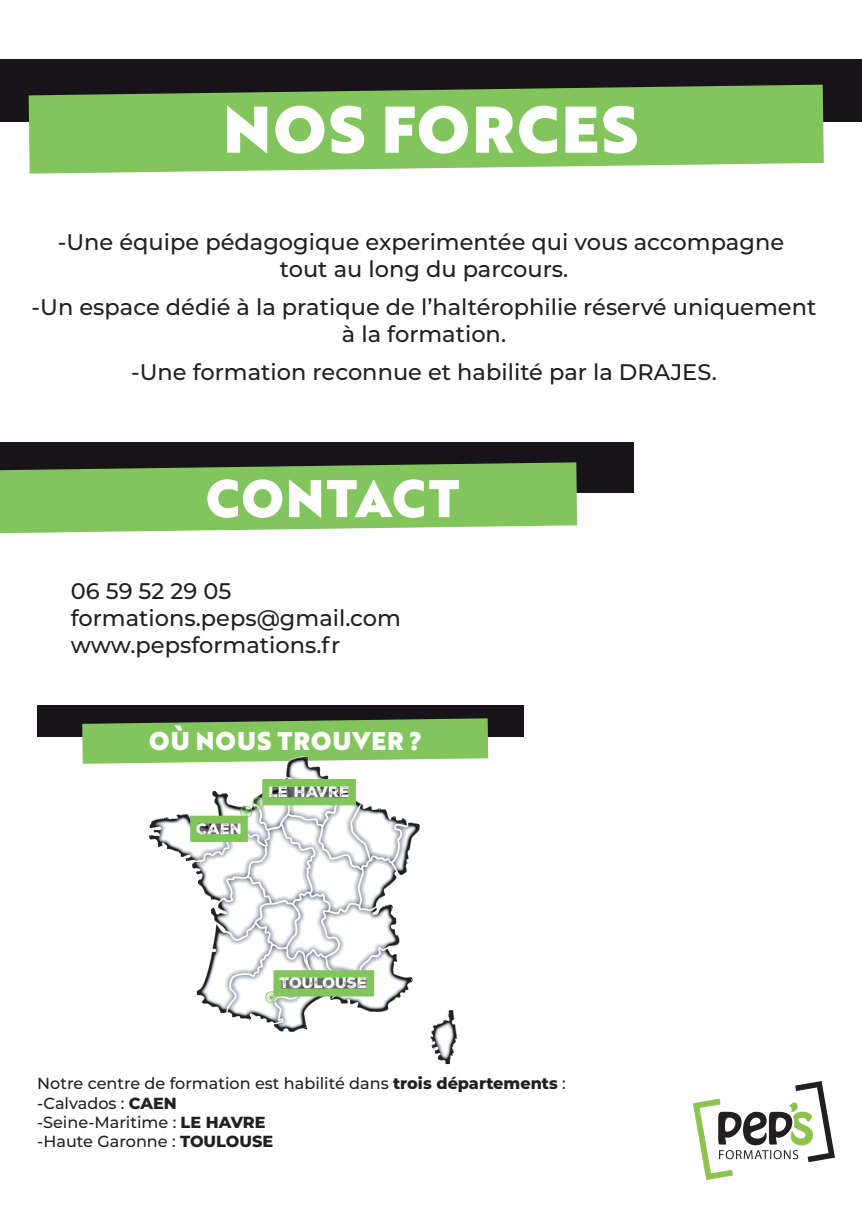
<style>
.page{position:relative;width:862px;height:1214px;background:#fff}
.page>*{position:absolute;margin:0;border:0;box-sizing:border-box;transform-origin:0 0}
.t1{font:63.8px "Brother 1816 Black";letter-spacing:.04em;color:#fff}
.t2{font:51.4px "Brother 1816 Black";letter-spacing:.04em;color:#fff}
.t3{font:25px "Brother 1816 Black";letter-spacing:.04em;color:#fff}
.t4{font:500 22.6px/27px "Montserrat";color:#231f20;text-align:center}
.t5{font:500 16px/19.2px "Montserrat";color:#231f20}
.t6{font:14.6px "Nexa Rust Sans Black 2";color:#fff}
.s1{font-weight:800}
</style>
<div class="page">
<div style="left:0;top:60px;width:862px;height:62px;background:#161319"></div>
<svg style="left:29px;top:85px;width:795px;height:89px;background:#83be63"></svg>
<img style="left:694px;top:1081px;width:140px;height:98px">
<div style="left:0;top:442px;width:633px;height:50px;background:#161319"></div>
<svg style="left:0;top:462px;width:577px;height:71px;background:#81bd61"></svg>
<div style="left:37px;top:705px;width:487px;height:32px;background:#161319"></div>
<svg style="left:82px;top:718px;width:406px;height:45px;background:#76af56"></svg>
<img style="left:133px;top:740px;width:340px;height:325px">
<svg style="left:240px;top:797px;width:24px;height:20px"></svg>
<svg style="left:265px;top:991px;width:12px;height:12px"></svg>
<svg style="left:282px;top:979px;width:83px;height:8px"></svg>
<div style="left:273px;top:970px;width:101px;height:26px;border:8px solid #82c55d"></div>
<svg style="left:271px;top:788px;width:76px;height:8px"></svg>
<div style="left:262px;top:779px;width:94px;height:26px;border:8px solid #82c55d"></div>
<svg style="left:199px;top:824px;width:40px;height:8px"></svg>
<div style="left:190px;top:815px;width:58px;height:26px;border:8px solid #82c55d"></div>
<h1 class="t1" style="left:223px;top:80px;width:416px">NOS FORCES</h1>
<p class="t4" style="left:58px;top:227px;width:728px">-Une équipe pédagogique experimentée qui vous accompagne tout au long du parcours.</p>
<p class="t4" style="left:32px;top:292px;width:786px">-Un espace dédié à la pratique de l’haltérophilie réservé uniquement à la formation.</p>
<p class="t4" style="left:131px;top:357px;width:587px">-Une formation reconnue et habilité par la DRAJES.</p>
<h2 class="t2" style="left:206px;top:459px;width:255px">CONTACT</h2>
<p class="t4" style="left:71px;top:577px;width:332px;text-align:left">06 59 52 29 05 formations.peps@gmail.com www.pepsformations.fr</p>
<p class="t3" style="left:149px;top:721px;width:274px">OÙ NOUS TROUVER ?</p>
<p class="t6" style="left:197px;top:818px;width:47px">CAEN</p>
<p class="t6" style="left:269px;top:781px;width:82px">LE HAVRE</p>
<p class="t6" style="left:280px;top:972px;width:89px">TOULOUSE</p>
<p class="t5" style="left:37px;top:1073px;width:530px">Notre centre de formation est habilité dans <span class="s1">trois départements</span> : -Calvados : <span class="s1">CAEN<br></span>-Seine-Maritime : <span class="s1">LE HAVRE<br></span>-Haute Garonne : <span class="s1">TOULOUSE</span></p>
</div>
